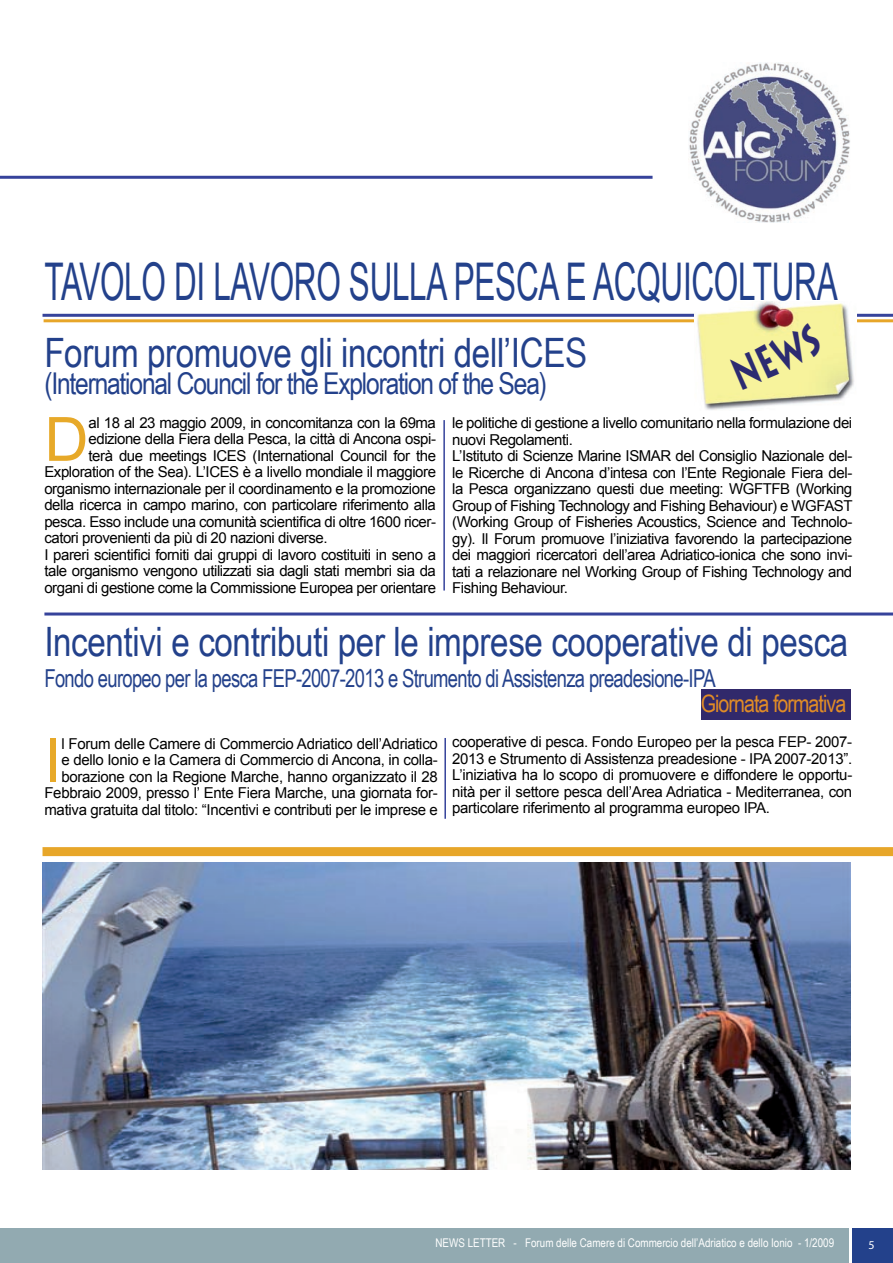
<style>
.page{position:relative;width:893px;height:1263px;background:#fff}
.page>*{position:absolute;margin:0;border:0;box-sizing:border-box;transform-origin:0 0}
.t1{font:61.05px "Arial";color:#e7a929}
.t2{font:52.05px "Arial";letter-spacing:-.01em;color:#23418b;scale:.61 1}
.t3{font:700 45px "Lithos Pro";color:#2c2b71;scale:.67 1}
.t4{font:40.5px "Arial Narrow";letter-spacing:-.01em;color:#23418b}
.t5{font:30px "Arial Narrow";letter-spacing:-.04em;color:#23418b}
.t6{font:24.75px "Arial Narrow";letter-spacing:-.03em;color:#23418b;scale:.91 1}
.t7{font:24px "Arial Narrow";letter-spacing:-.04em;color:#e18c26}
.t8{font:15px/16.5px "Arial";letter-spacing:-.03em;color:#000}
.t9{font:12px "Arial Narrow";color:#fff}
</style>
<div class="page">
<div style="left:0;top:1229px;width:893px;height:34px;background:#92aab1"></div>
<div style="left:850px;top:1229px;width:43px;height:34px;background:#23418b"></div>
<hr style="left:849px;top:1229px;width:3px;height:34px;background:#fff">
<hr style="left:44px;top:612px;width:849px;height:3px;background:#36439b">
<hr style="left:0;top:176px;width:652px;height:3px;background:#36439b">
<img style="left:689px;top:63px;width:161px;height:159px">
<hr style="left:43px;top:314px;width:850px;height:3px;background:#36439b">
<hr style="left:44px;top:319px;width:849px;height:3px;background:#e7a629">
<img style="left:694px;top:301px;width:162px;height:109px">
<div style="left:701px;top:690px;width:149px;height:30px;background:#31296b"></div>
<div style="left:43px;top:847px;width:850px;height:9px;background:#e7a629"></div>
<hr style="left:444px;top:738px;width:2px;height:81px;background:#36439b">
<hr style="left:443px;top:420px;width:2px;height:170px;background:#36439b">
<img style="left:43px;top:863px;width:807px;height:306px">
<h2 class="t2" style="left:44px;top:247px;width:1302px">TAVOLO DI LAVORO SULLA PESCA E ACQUICOLTURA</h2>
<h3 class="t3" style="left:722px;top:352px;width:141px;rotate:-25deg">NEWS</h3>
<h3 class="t4" style="left:44px;top:323px;width:544px">Forum promuove gli incontri dell’ICES</h3>
<h3 class="t5" style="left:44px;top:362px;width:504px">(International Council for the Exploration of the Sea)</h3>
<h1 class="t1" style="left:44px;top:399px;width:46px">D</h1>
<p class="t8" style="left:89px;top:414px;width:349px">al 18 al 23 maggio 2009, in concomitanza con la 69ma</p>
<p class="t8" style="left:452px;top:415px;width:402px">le politiche di gestione a livello comunitario nella formulazione dei nuovi Regolamenti.<br>L’Istituto di Scienze Marine ISMAR del Consiglio Nazionale del&shy;le Ricerche di Ancona d’intesa con l’Ente Regionale Fiera del&shy;la Pesca organizzano questi due meeting: WGFTFB (Working Group of Fishing Technology and Fishing Behaviour) e WGFAST (Working Group of Fisheries Acoustics, Science and Technolo&shy;gy). Il Forum promuove l’iniziativa favorendo la partecipazione dei maggiori ricercatori dell’area Adriatico-ionica che sono invi&shy;tati a relazionare nel Working Group of Fishing Technology and Fishing Behaviour.</p>
<p class="t8" style="left:89px;top:431px;width:349px">edizione della Fiera della Pesca, la città di Ancona ospi-</p>
<p class="t8" style="left:89px;top:447px;width:349px">terà due meetings ICES (International Council for the</p>
<p class="t8" style="left:44px;top:464px;width:393px">Exploration of the Sea). L’ICES è a livello mondiale il maggiore</p>
<p class="t8" style="left:44px;top:480px;width:393px">organismo internazionale per il coordinamento e la promozione</p>
<p class="t8" style="left:44px;top:497px;width:393px">della ricerca in campo marino, con particolare riferimento alla</p>
<p class="t8" style="left:44px;top:513px;width:393px">pesca. Esso include una comunità scientifica di oltre 1600 ricer-</p>
<p class="t8" style="left:44px;top:530px;width:285px">catori provenienti da più di 20 nazioni diverse.</p>
<p class="t8" style="left:44px;top:546px;width:393px">I pareri scientifici forniti dai gruppi di lavoro costituiti in seno a</p>
<p class="t8" style="left:44px;top:563px;width:393px">tale organismo vengono utilizzati sia dagli stati membri sia da</p>
<p class="t8" style="left:44px;top:579px;width:393px">organi di gestione come la Commissione Europea per orientare</p>
<h3 class="t4" style="left:44px;top:612px;width:805px">Incentivi e contributi per le imprese cooperative di pesca</h3>
<h3 class="t6" style="left:44px;top:660px;width:739px">Fondo europeo per la pesca FEP-2007-2013 e Strumento di Assistenza preadesione-IPA</h3>
<h3 class="t7" style="left:701px;top:686px;width:147px">Giornata formativa</h3>
<p class="t8" style="left:44px;top:735px;width:395px;text-align:right">l Forum delle Camere di Commercio Adriatico dell’Adriatico<br>e dello Ionio e la Camera di Commercio di Ancona, in colla&shy;borazione con la Regione Marche, hanno organizzato il 28<br>Febbraio 2009, presso l’ Ente Fiera Marche, una giornata for&shy;mativa gratuita dal titolo: “Incentivi e contributi per le imprese e</p>
<p class="t8" style="left:452px;top:734px;width:402px;text-align:justify">cooperative di pesca. Fondo Europeo per la pesca FEP- 2007- 2013 e Strumento di Assistenza preadesione - IPA 2007-2013”.<br>L’iniziativa ha lo scopo di promuovere e diffondere le opportu&shy;nità per il settore pesca dell’Area Adriatica - Mediterranea, con particolare riferimento al programma europeo IPA.</p>
<h1 class="t1" style="left:44px;top:720px;width:18px">I</h1>
<p class="t9" style="left:435px;top:1234px;width:400px">NEWS LETTER - Forum delle Camere di Commercio dell’Adriatico e dello Ionio - 1/2009</p>
</div>
